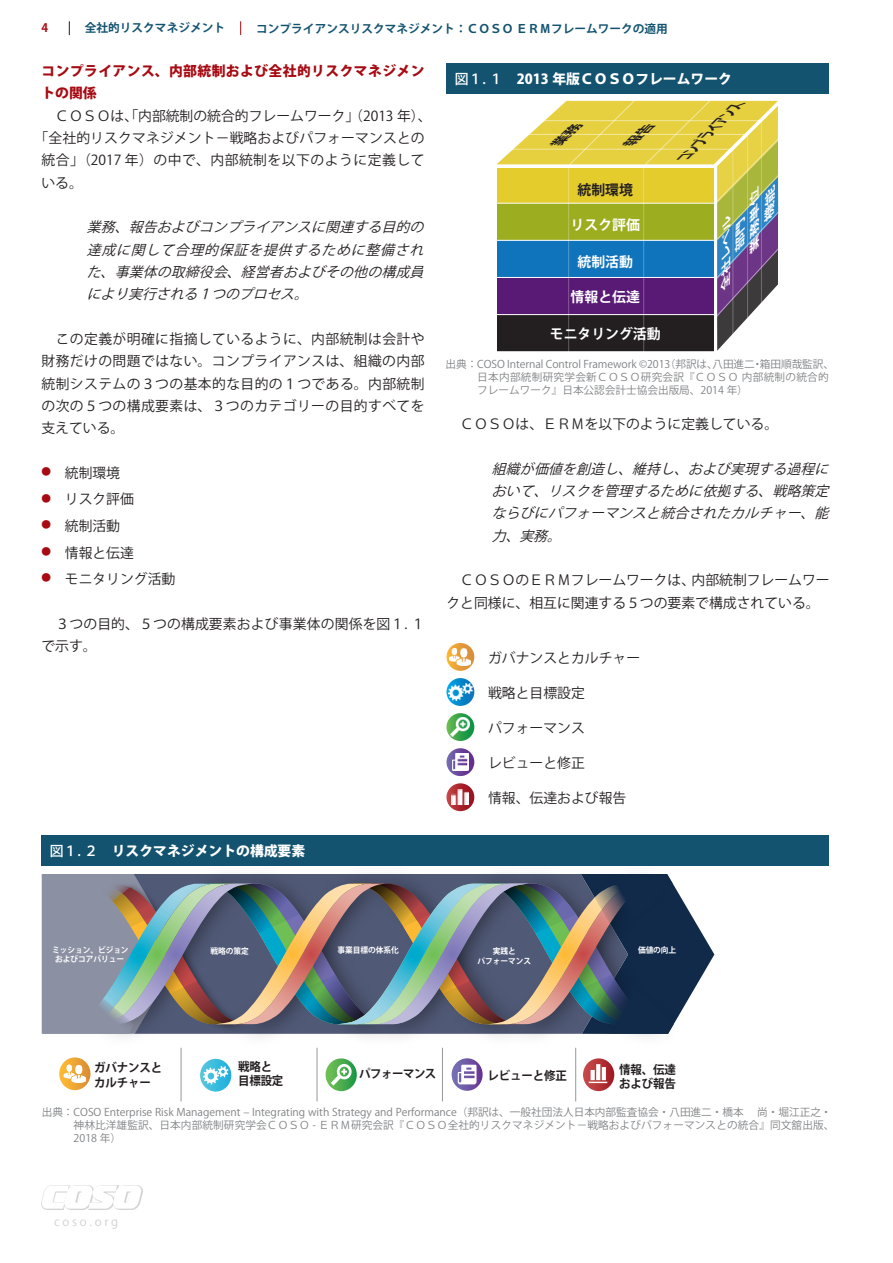
<style>
.page{position:relative;width:893px;height:1263px;background:#fff}
.page>*{position:absolute;margin:0;border:0;box-sizing:border-box;transform-origin:0 0}
.t1{font:700 13.95px "Koz Go Pro";color:#fff}
.t2{font:700 13.95px "Koz Go Pro";color:#231f20}
.t3{font:13.8px/22.4px "Koz Go Pr 6 N";color:#231f20}
.t4{font:italic 13.8px/22.4px "Koz Go Pr 6 N";color:#231f20;text-align:justify}
.t5{font:800 13.8px "Koz Go Pr 6 N";color:#fff}
.t6{font:800 13.8px/22.4px "Koz Go Pr 6 N";letter-spacing:.03em;color:#a70a12}
.t7{font:13.8px "Koz Go Pr 6 N";letter-spacing:.035em;color:#231f20}
.t8{font:italic 700 12.15px "Koz Go Pro";color:#231f20;scale:.93 1}
.t9{font:700 12px/14.4px "Koz Go Pro";letter-spacing:-.015em;color:#231f20;scale:.95 1}
.t10{font:700 12px "Koz Go Pro";letter-spacing:-.045em;color:#231f20;scale:.95 1}
.t11{font:700 11.7px "Koz Go Pr 6 N";color:#135370}
.t12{font:11.7px "Koz Go Pr 6 N";color:#d1d2d4}
.t13{font:700 11.7px "Koz Go Pr 6 N";color:#a70a12}
.t14{font:10.65px/12.8px "Koz Go Pr 6 N";color:#808285}
.t15{font:italic 700 9.9px "Koz Go Pro";color:#fff;scale:1.56 1}
.t16{font:italic 700 9.45px "Koz Go Pro";color:#fff;scale:1.56 1}
.t17{font:700 8.1px/9.8px "Koz Go Pro";letter-spacing:-.01em;color:#fff;text-align:center;scale:.95 1}
.s1{font-weight:500}
</style>
<div class="page">
<img style="left:41px;top:1186px;width:102px;height:23px">
<svg style="left:69px;top:21px;width:1px;height:14px"></svg>
<svg style="left:240px;top:21px;width:1px;height:14px"></svg>
<svg style="left:446px;top:643px;width:28px;height:28px"></svg>
<img style="left:450px;top:649px;width:21px;height:16px">
<svg style="left:446px;top:678px;width:28px;height:28px"></svg>
<img style="left:448px;top:684px;width:25px;height:16px">
<svg style="left:446px;top:713px;width:28px;height:28px"></svg>
<img style="left:451px;top:718px;width:19px;height:19px">
<svg style="left:446px;top:748px;width:28px;height:28px"></svg>
<img style="left:452px;top:754px;width:17px;height:16px">
<svg style="left:446px;top:783px;width:28px;height:28px"></svg>
<img style="left:452px;top:789px;width:17px;height:16px">
<div style="left:446px;top:64px;width:383px;height:30px;background:#135370"></div>
<img style="left:42px;top:874px;width:672px;height:160px">
<hr style="left:181px;top:1048px;width:1px;height:53px;background:#939598">
<hr style="left:317px;top:1048px;width:1px;height:53px;background:#939598">
<hr style="left:442px;top:1048px;width:1px;height:53px;background:#939598">
<hr style="left:575px;top:1048px;width:1px;height:53px;background:#939598">
<svg style="left:59px;top:1057px;width:32px;height:33px"></svg>
<svg style="left:200px;top:1059px;width:31px;height:32px"></svg>
<svg style="left:203px;top:1066px;width:25px;height:18px"></svg>
<svg style="left:583px;top:1058px;width:31px;height:33px"></svg>
<svg style="left:452px;top:1058px;width:31px;height:33px"></svg>
<svg style="left:326px;top:1058px;width:31px;height:33px"></svg>
<div style="left:41px;top:835px;width:788px;height:31px;background:#135370"></div>
<svg style="left:496px;top:100px;width:283px;height:252px;background:#949367"></svg>
<p class="t13" style="left:41px;top:21px;width:8px">4</p>
<p class="t11" style="left:85px;top:21px;width:142px">全社的リスクマネジメント</p>
<p class="t11" style="left:256px;top:22px;width:413px">コンプライアンスリスクマネジメント：ＣＯＳＯ ＥＲＭフレームワークの適用</p>
<p class="t6" style="left:41px;top:60px;width:385px">コンプライアンス、内部統制および全社的リスクマネジメントの関係</p>
<p class="t3" style="left:41px;top:105px;width:392px">　ＣＯＳＯは、「内部統制の統合的フレームワーク」（2013 年）、</p>
<p class="t3" style="left:35px;top:127px;width:392px">「全社的リスクマネジメント－戦略およびパフォーマンスとの</p>
<p class="t7" style="left:41px;top:152px;width:385px">統合」（2017 年）の中で、内部統制を以下のように定義して</p>
<p class="t3" style="left:41px;top:172px;width:43px">いる。</p>
<p class="t4" style="left:87px;top:216px;width:344px">業務、報告およびコンプライアンスに関連する目的の達成に関して合理的保証を提供するために整備された、事業体の取締役会、経営者およびその他の構成員により実行される１つのプロセス。</p>
<p class="t3" style="left:41px;top:328px;width:385px;text-align:justify">　この定義が明確に指摘しているように、内部統制は会計や財務だけの問題ではない。コンプライアンスは、組織の内部統制システムの３つの基本的な目的の１つである。内部統制の次の５つの構成要素は、３つのカテゴリーの目的すべてを支えている。</p>
<p class="t3" style="left:41px;top:460px;width:135px;line-height:26.5px"><sup>●</sup>　統制環境<br><sup>●</sup>　リスク評価<br><sup>●</sup>　統制活動<br><sup>●</sup>　情報と伝達<br><sup>●</sup>　モニタリング活動</p>
<p class="t3" style="left:41px;top:613px;width:385px">　３つの目的、５つの構成要素および事業体の関係を図１. １で示す。</p>
<p class="t5" style="left:455px;top:71px;width:279px"><span class="s1">図１. １</span> 2013 年版ＣＯＳＯフレームワーク</p>
<p class="t8" style="left:680px;top:151px;width:90px;rotate:-45deg">コンプライアンス</p>
<p class="t2" style="left:578px;top:181px;width:57px">統制環境</p>
<p class="t15" style="left:748px;top:248px;width:50px;rotate:-90deg">業務単位</p>
<p class="t16" style="left:719px;top:286px;width:49px;rotate:-89deg">全社レベル</p>
<p class="t1" style="left:571px;top:216px;width:71px">リスク評価</p>
<p class="t1" style="left:578px;top:252px;width:57px">統制活動</p>
<p class="t1" style="left:571px;top:288px;width:71px">情報と伝達</p>
<p class="t1" style="left:550px;top:325px;width:112px">モニタリング活動</p>
<p class="t14" style="left:477px;top:358px;width:358px;text-indent:-32px">出典：COSO Internal Control Framework ©2013（邦訳は、八田進二・箱田順哉監訳、日本内部統制研究学会新ＣＯＳＯ研究会訳『ＣＯＳＯ 内部統制の統合的フレームワーク』日本公認会計士協会出版局、2014 年）</p>
<p class="t3" style="left:446px;top:413px;width:333px">　ＣＯＳＯは、ＥＲＭを以下のように定義している。</p>
<p class="t4" style="left:492px;top:458px;width:344px">組織が価値を創造し、維持し、および実現する過程において、リスクを管理するために依拠する、戦略策定ならびにパフォーマンスと統合されたカルチャー、能力、実務。</p>
<p class="t3" style="left:446px;top:569px;width:385px">　ＣＯＳＯのＥＲＭフレームワークは、内部統制フレームワークと同様に、相互に関連する５つの要素で構成されている。</p>
<p class="t3" style="left:474px;top:647px;width:167px">　ガバナンスとカルチャー</p>
<p class="t3" style="left:488px;top:682px;width:98px">戦略と目標設定</p>
<p class="t3" style="left:488px;top:717px;width:98px">パフォーマンス</p>
<p class="t3" style="left:488px;top:752px;width:98px">レビューと修正</p>
<p class="t3" style="left:488px;top:787px;width:140px">情報、伝達および報告</p>
<p class="t5" style="left:50px;top:843px;width:257px"><span class="s1">図１. ２</span> リスクマネジメントの構成要素</p>
<p class="t17" style="left:52px;top:945px;width:82px">ミッション、ビジョンおよびコアバリュー</p>
<p class="t17" style="left:211px;top:946px;width:42px">戦略の策定</p>
<p class="t17" style="left:338px;top:945px;width:66px">事業目標の体系化</p>
<p class="t17" style="left:478px;top:947px;width:58px">実践と<br>パフォーマンス</p>
<p class="t17" style="left:638px;top:945px;width:42px">価値の向上</p>
<p class="t9" style="left:238px;top:1060px;width:49px">戦略と目標設定</p>
<p class="t10" style="left:359px;top:1065px;width:83px">パフォーマンス</p>
<p class="t9" style="left:94px;top:1061px;width:73px">ガバナンスとカルチャー</p>
<p class="t9" style="left:487px;top:1069px;width:85px">レビューと修正</p>
<p class="t9" style="left:619px;top:1063px;width:61px">情報、伝達および報告</p>
<p class="t14" style="left:74px;top:1106px;width:762px;text-indent:-32px">出典：COSO Enterprise Risk Management – Integrating with Strategy and Performance（邦訳は、一般社団法人日本内部監査協会・八田進二・橋本 　尚・堀江正之・神林比洋雄監訳、日本内部統制研究学会ＣＯＳＯ - ＥＲＭ研究会訳『ＣＯＳＯ全社的リスクマネジメント－戦略およびパフォーマンスとの統合』同文舘出版、<br>2018 年）</p>
<p class="t12" style="left:54px;top:1215px;width:65px">c o s o . o r g</p>
</div>
